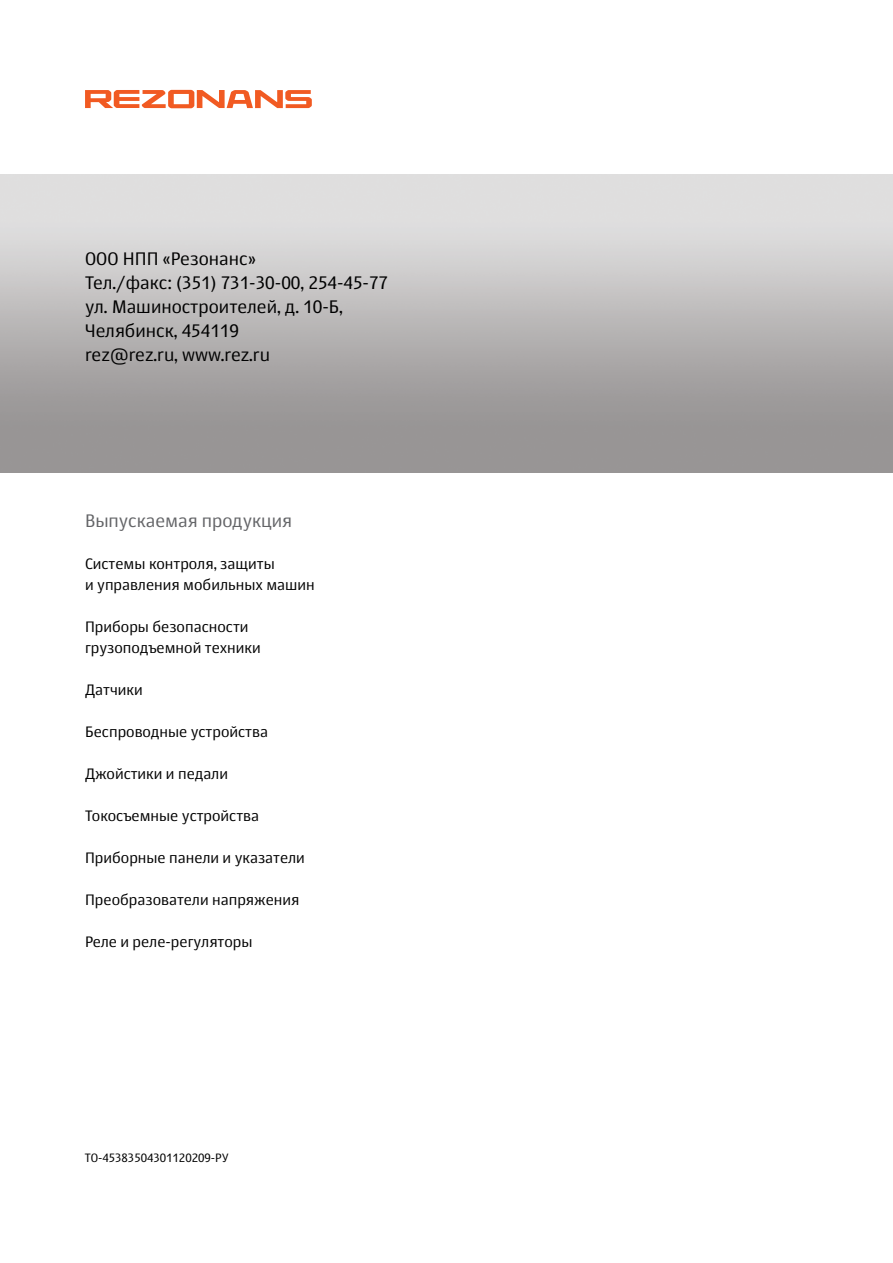
<style>
.page{position:relative;width:893px;height:1263px;background:#fff}
.page>*{position:absolute;margin:0;border:0;box-sizing:border-box;transform-origin:0 0}
.t1{font:18px/24px "Story";color:#000}
.t2{font:18px "Story";color:#636467}
.t3{font:15px/21px "Story";color:#000}
.t4{font:12px "Story";color:#000}
</style>
<div class="page">
<svg style="left:85px;top:90px;width:227px;height:18px"></svg>
<p class="t1" style="left:85px;top:247px;width:305px">ООО НПП «Резонанс»<br>Тел./факс: (351) 731-30-00, 254-45-77 ул. Машиностроителей, д. 10-Б,<br>Челябинск, 454119<br>rez@rez.ru, www.rez.ru</p>
<p class="t2" style="left:85px;top:509px;width:209px">Выпускаемая продукция</p>
<p class="t3" style="left:85px;top:553px;width:231px">Системы контроля, защиты<br>и управления мобильных машин</p>
<p class="t3" style="left:85px;top:616px;width:177px">Приборы безопасности грузоподъемной техники</p>
<p class="t3" style="left:85px;top:679px;width:59px">Датчики</p>
<p class="t3" style="left:85px;top:721px;width:184px">Беспроводные устройства</p>
<p class="t3" style="left:85px;top:763px;width:145px">Джойстики и педали</p>
<p class="t3" style="left:85px;top:805px;width:176px">Токосъемные устройства</p>
<p class="t3" style="left:85px;top:847px;width:221px">Приборные панели и указатели</p>
<p class="t3" style="left:85px;top:889px;width:216px">Преобразователи напряжения</p>
<p class="t3" style="left:85px;top:931px;width:169px">Реле и реле-регуляторы</p>
<p class="t4" style="left:85px;top:1150px;width:145px">ТО-45383504301120209-РУ</p>
</div>
